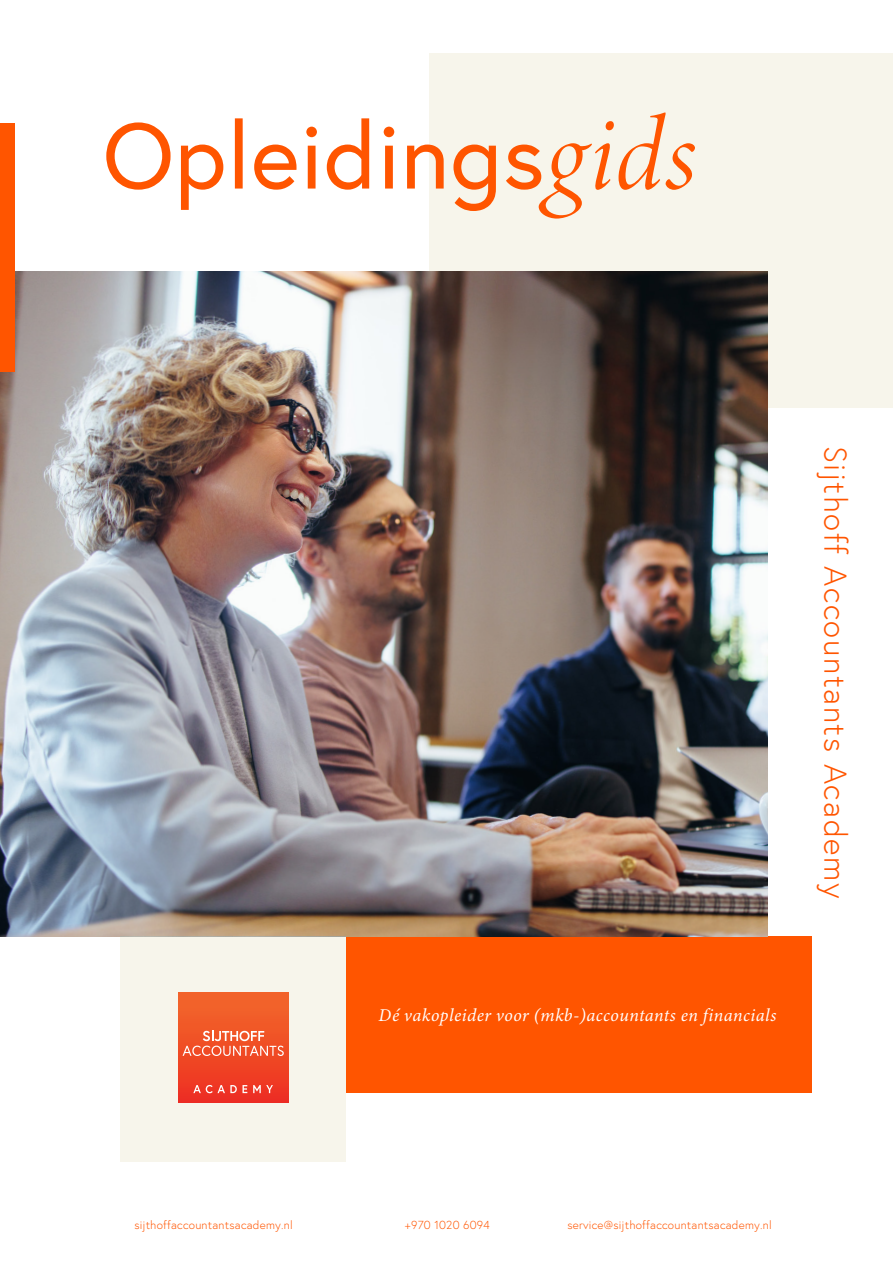
<style>
.page{position:relative;width:893px;height:1263px;background:#fff}
.page>*{position:absolute;margin:0;border:0;box-sizing:border-box;transform-origin:0 0}
.t1{font:300 31.5px "Europa";letter-spacing:.05em;color:#f50}
.t2{font:italic 18px "Minion Variable Concept";letter-spacing:.025em;color:#fff}
.t3{font:300 11.7px "Europa";letter-spacing:.02em;color:#f50}
</style>
<div class="page">
<div style="left:346px;top:936px;width:466px;height:157px;background:#f50"></div>
<div style="left:429px;top:53px;width:464px;height:354px;background:#f7f5eb"></div>
<img style="left:0;top:271px;width:767px;height:666px">
<div style="left:120px;top:936px;width:226px;height:226px;background:#f7f5eb"></div>
<div style="left:178px;top:992px;width:110px;height:111px;background:linear-gradient(to bottom,#f2692a,#ed3023)"></div>
<svg style="left:183px;top:1031px;width:101px;height:25px;background:#f37655"></svg>
<svg style="left:193px;top:1085px;width:44px;height:8px"></svg>
<svg style="left:243px;top:1085px;width:4px;height:8px"></svg>
<svg style="left:253px;top:1085px;width:20px;height:8px"></svg>
<div style="left:0;top:124px;width:14px;height:248px;background:#f50"></div>
<svg style="left:106px;top:112px;width:589px;height:107px"></svg>
<h1 class="t1" style="left:854px;top:446px;width:454px;rotate:90deg">Sijthoff Accountants Academy</h1>
<h2 class="t2" style="left:379px;top:1003px;width:399px">Dé vakopleider voor (mkb-)accountants en financials</h2>
<p class="t3" style="left:134px;top:1218px;width:160px">sijthoffaccountantsacademy.nl</p>
<p class="t3" style="left:405px;top:1218px;width:86px">+970 1020 6094</p>
<p class="t3" style="left:567px;top:1218px;width:206px">service@sijthoffaccountantsacademy.nl</p>
</div>
